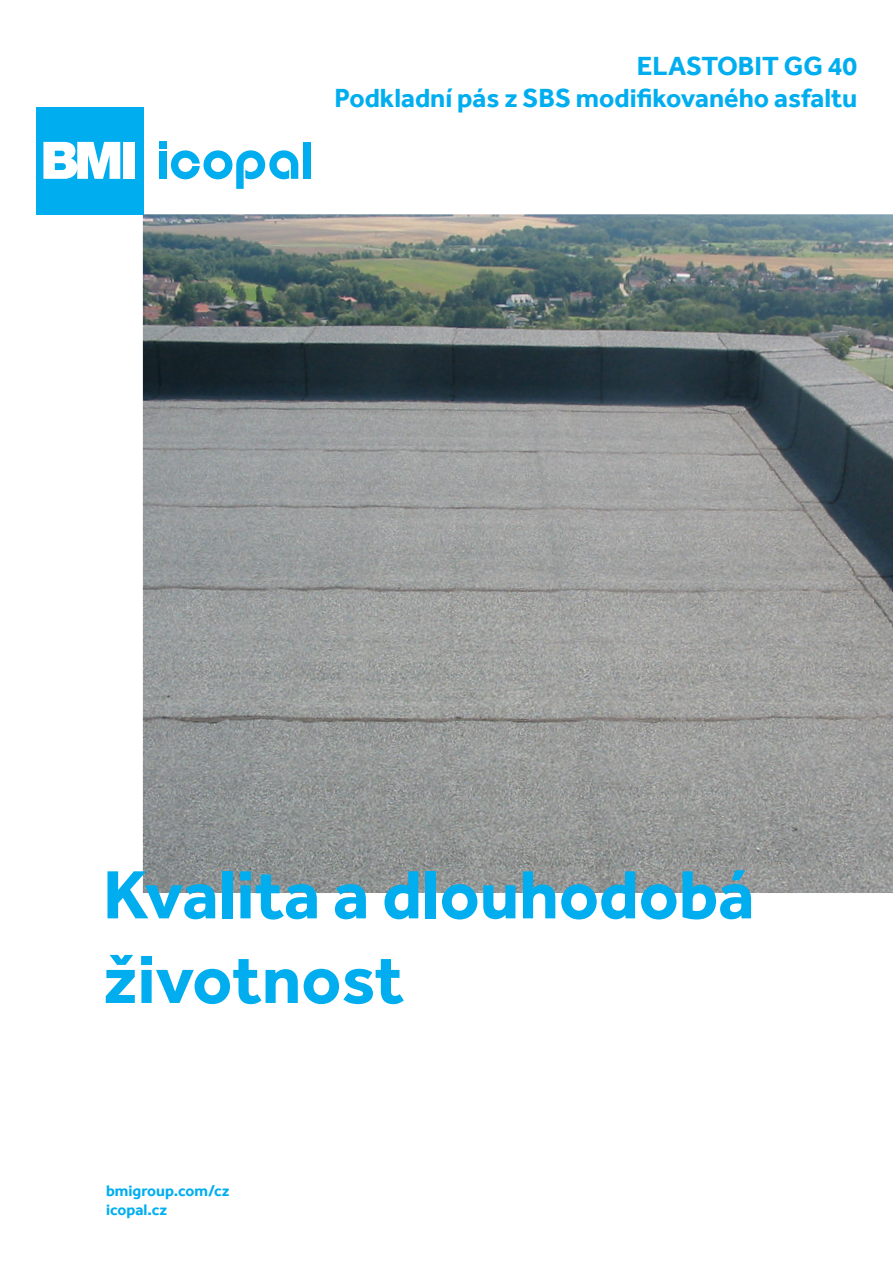
<style>
.page{position:relative;width:893px;height:1263px;background:#fff}
.page>*{position:absolute;margin:0;border:0;box-sizing:border-box;transform-origin:0 0}
.t1{font:700 70.5px/84.6px "Effra";color:#00aeef}
.t2{font:700 27px/32.4px "Effra";color:#00aeef;text-align:right}
.t3{font:700 15.75px/18.9px "Effra";color:#00aeef}
</style>
<div class="page">
<div style="left:303px;top:142px;width:7px;height:37px;background:#00aeef"></div>
<div style="left:159px;top:151px;width:8px;height:28px;background:#00aeef"></div>
<div style="left:159px;top:142px;width:8px;height:7px;background:#00aeef"></div>
<svg style="left:171px;top:150px;width:127px;height:39px"></svg>
<div style="left:36px;top:107px;width:107px;height:107px;background:#00aeef"></div>
<svg style="left:43px;top:142px;width:77px;height:37px;background:#cfeffb"></svg>
<div style="left:124px;top:142px;width:11px;height:37px;background:#fff"></div>
<img style="left:143px;top:214px;width:750px;height:679px">
<p class="t2" style="left:335px;top:49px;width:524px">ELASTOBIT GG 40<br>Podkladní pás z SBS modifikovaného asfaltu</p>
<h1 class="t1" style="left:103px;top:852px;width:653px">Kvalita a dlouhodobá životnost</h1>
<p class="t3" style="left:106px;top:1181px;width:125px">bmigroup.com/cz icopal.cz</p>
</div>
